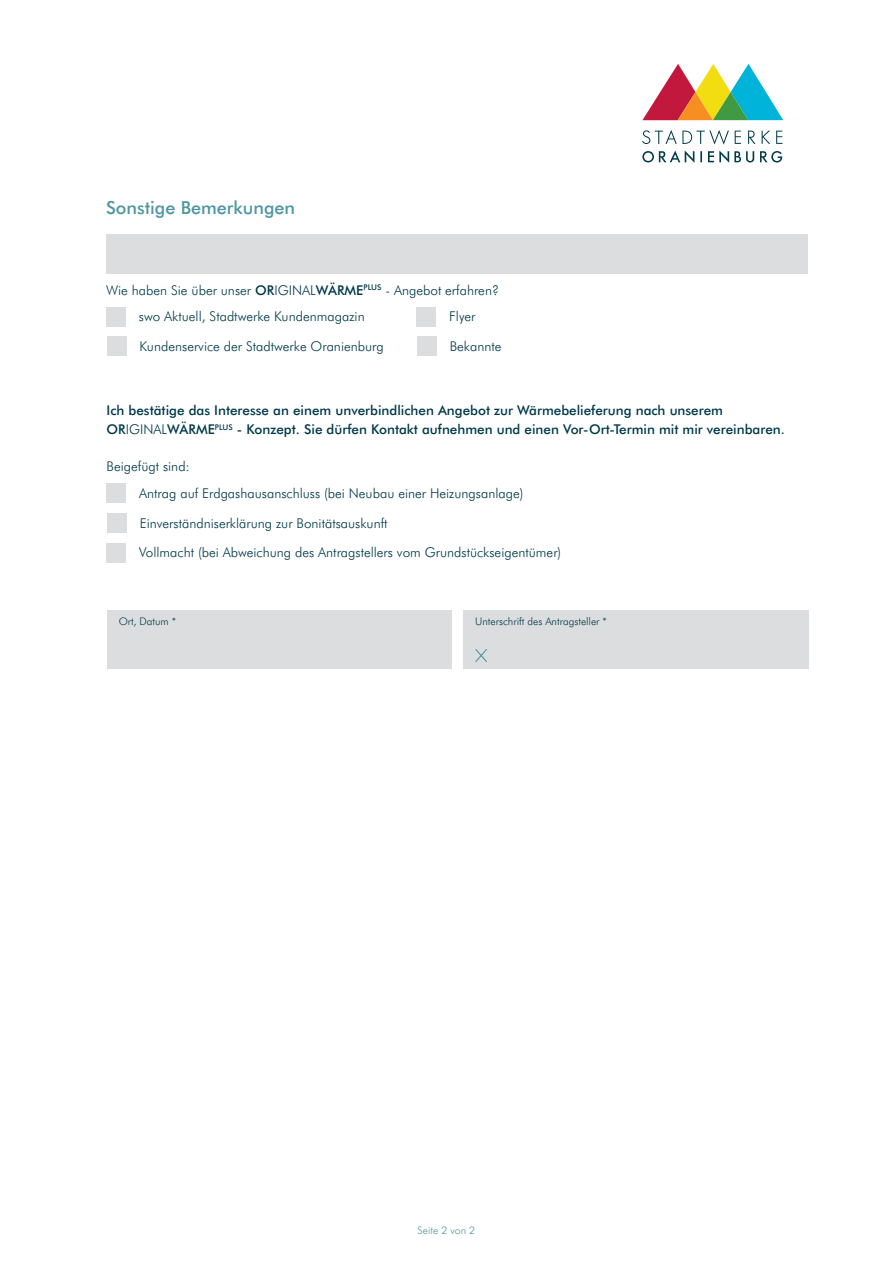
<style>
.page{position:relative;width:893px;height:1263px;background:#fff}
.page>*{position:absolute;margin:0;border:0;box-sizing:border-box;transform-origin:0 0}
.Headline_2_hell{font:500 18px "Futura BT";color:#4e97a2}
.Copy_Text_9pt{font:300 13.5px "Futura BT";color:#003a4b}
.Copy_Text_9pt-2{font:500 13.5px/19.5px "Futura BT";color:#003a4b}
.t1{font:300 10.5px "Futura BT";color:#003a4b}
.t2{font:300 10.5px "Futura BT";color:#4e97a2}
.s1{font-weight:500}
.s2{font-weight:300}
</style>
<div class="page">
<svg style="left:642px;top:150px;width:140px;height:13px"></svg>
<svg style="left:642px;top:130px;width:140px;height:14px"></svg>
<svg style="left:642px;top:64px;width:141px;height:56px"></svg>
<div style="left:107px;top:610px;width:345px;height:58px;background:#dcdddf"></div>
<div style="left:464px;top:610px;width:345px;height:58px;background:#dcdddf"></div>
<svg style="left:475px;top:649px;width:12px;height:13px"></svg>
<div style="left:107px;top:483px;width:19px;height:19px;background:#dcdddf"></div>
<div style="left:107px;top:513px;width:20px;height:19px;background:#dcdddf"></div>
<div style="left:107px;top:543px;width:19px;height:19px;background:#dcdddf"></div>
<div style="left:106px;top:307px;width:20px;height:19px;background:#dcdddf"></div>
<div style="left:417px;top:307px;width:19px;height:19px;background:#dcdddf"></div>
<div style="left:107px;top:337px;width:19px;height:19px;background:#dcdddf"></div>
<div style="left:417px;top:337px;width:20px;height:19px;background:#dcdddf"></div>
<div style="left:106px;top:235px;width:702px;height:39px;background:#dcdddf"></div>
<p class="Headline_2_hell" style="left:106px;top:196px;width:191px">Sonstige Bemerkungen</p>
<p class="Copy_Text_9pt" style="left:106px;top:281px;width:394px">Wie haben Sie über unser <span class="s1">OR</span>IGINAL<span class="s1">WÄRME</span><sup>PLUS</sup> - Angebot erfahren?</p>
<p class="Copy_Text_9pt" style="left:139px;top:308px;width:227px">swo Aktuell, Stadtwerke Kundenmagazin</p>
<p class="Copy_Text_9pt" style="left:449px;top:308px;width:28px">Flyer</p>
<p class="Copy_Text_9pt" style="left:139px;top:338px;width:246px">Kundenservice der Stadtwerke Oranienburg</p>
<p class="Copy_Text_9pt" style="left:450px;top:338px;width:53px">Bekannte</p>
<p class="Copy_Text_9pt-2" style="left:107px;top:400px;width:680px">Ich bestätige das Interesse an einem unverbindlichen Angebot zur Wärmebelieferung nach unserem<br>OR<span class="s2">IGINAL</span>WÄRME<sup>PLUS</sup> - Konzept. Sie dürfen Kontakt aufnehmen und einen Vor-Ort-Termin mit mir vereinbaren.</p>
<p class="Copy_Text_9pt" style="left:107px;top:458px;width:85px">Beigefügt sind:</p>
<p class="Copy_Text_9pt" style="left:139px;top:484px;width:386px">Antrag auf Erdgashausanschluss (bei Neubau einer Heizungsanlage)</p>
<p class="Copy_Text_9pt" style="left:140px;top:514px;width:249px">Einverständniserklärung zur Bonitätsauskunft</p>
<p class="Copy_Text_9pt" style="left:139px;top:544px;width:424px">Vollmacht (bei Abweichung des Antragstellers vom Grundstückseigentümer)</p>
<p class="t1" style="left:119px;top:614px;width:59px">Ort, Datum *</p>
<p class="t1" style="left:475px;top:614px;width:133px">Unterschrift des Antragsteller *</p>
<p class="t2" style="left:418px;top:1223px;width:59px">Seite 2 von 2</p>
</div>
